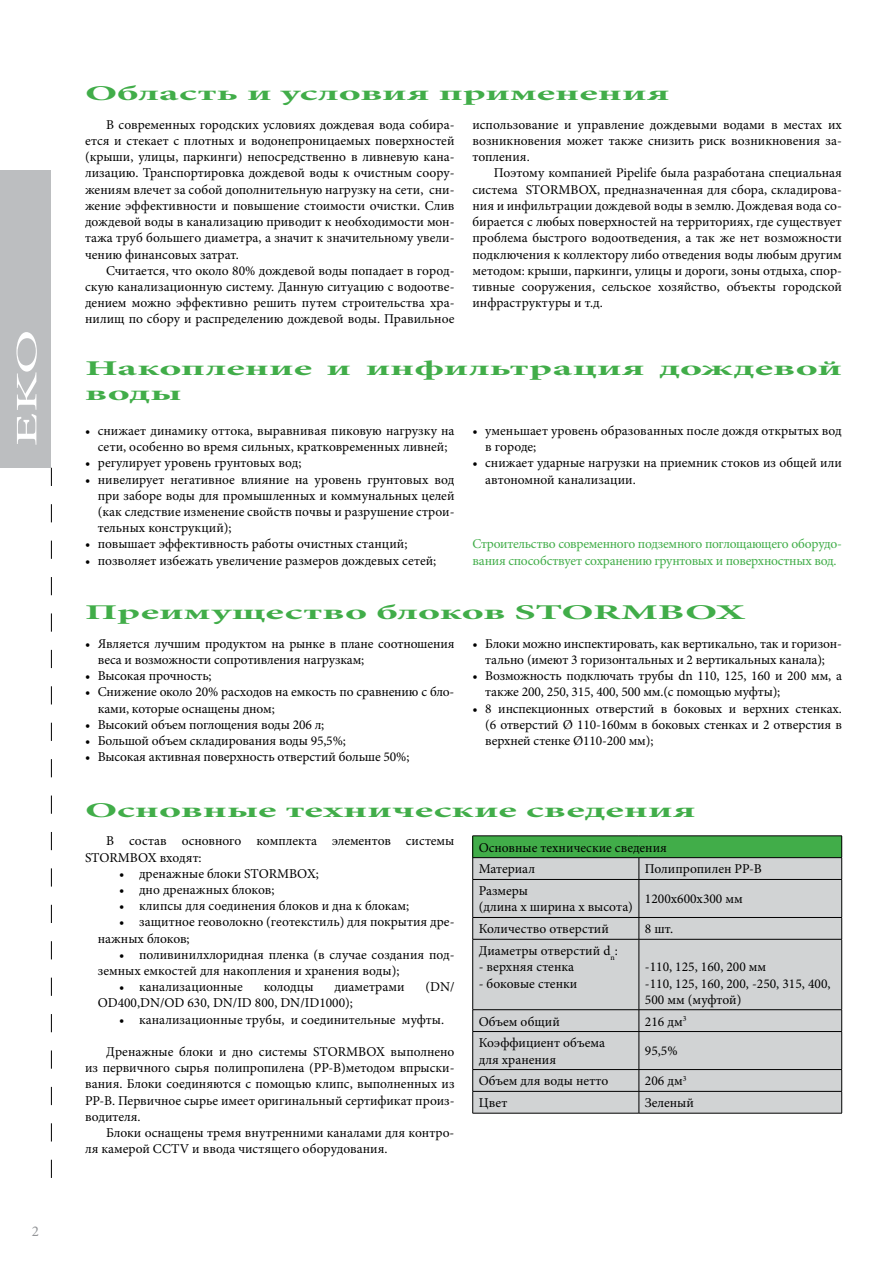
<style>
.page{position:relative;width:893px;height:1263px;background:#fff}
.page>*{position:absolute;margin:0;border:0;box-sizing:border-box;transform-origin:0 0}
.t1{font:30px "Minion Pro";color:#fff;scale:2 1}
.t2{font:700 21px/25.2px "Minion Pro";color:#41ad49;scale:2 1}
.t3{font:15px "Minion Pro";color:#939598}
.t4{font:13.5px/16.2px "Minion Pro";color:#000}
.t5{font:13.5px/16.2px "Minion Pro";letter-spacing:-.02em;color:#41ad49}
</style>
<div class="page">
<div style="left:0;top:170px;width:51px;height:298px;background:#bcbec0"></div>
<svg style="left:51px;top:468px;width:1px;height:710px"></svg>
<div style="left:473px;top:836px;width:369px;height:22px;background:#41ad49"></div>
<div style="left:473px;top:858px;width:368px;height:255px;background:#d1d3d4"></div>
<hr style="left:472px;top:835px;width:167px;height:1px;background:#000">
<hr style="left:639px;top:835px;width:203px;height:1px;background:#000">
<hr style="left:472px;top:857px;width:167px;height:1px;background:#000">
<svg style="left:472px;top:836px;width:1px;height:43px"></svg>
<hr style="left:639px;top:857px;width:203px;height:1px;background:#000">
<svg style="left:639px;top:858px;width:1px;height:21px"></svg>
<svg style="left:841px;top:836px;width:1px;height:43px"></svg>
<hr style="left:472px;top:879px;width:167px;height:1px;background:#000">
<hr style="left:472px;top:880px;width:1px;height:37px;background:#000">
<hr style="left:639px;top:879px;width:203px;height:1px;background:#000">
<hr style="left:639px;top:880px;width:1px;height:37px;background:#000">
<hr style="left:841px;top:880px;width:1px;height:37px;background:#000">
<hr style="left:472px;top:917px;width:167px;height:1px;background:#000">
<svg style="left:472px;top:918px;width:1px;height:21px"></svg>
<hr style="left:639px;top:917px;width:203px;height:1px;background:#000">
<svg style="left:639px;top:918px;width:1px;height:21px"></svg>
<svg style="left:841px;top:918px;width:1px;height:21px"></svg>
<hr style="left:472px;top:939px;width:167px;height:1px;background:#000">
<hr style="left:472px;top:939px;width:1px;height:70px;background:#000">
<hr style="left:639px;top:939px;width:203px;height:1px;background:#000">
<hr style="left:639px;top:939px;width:1px;height:70px;background:#000">
<hr style="left:841px;top:939px;width:1px;height:70px;background:#000">
<hr style="left:472px;top:1009px;width:167px;height:1px;background:#000">
<svg style="left:472px;top:1010px;width:1px;height:21px"></svg>
<hr style="left:639px;top:1009px;width:203px;height:1px;background:#000">
<svg style="left:639px;top:1010px;width:1px;height:21px"></svg>
<svg style="left:841px;top:1010px;width:1px;height:21px"></svg>
<hr style="left:472px;top:1031px;width:167px;height:1px;background:#000">
<hr style="left:472px;top:1032px;width:1px;height:37px;background:#000">
<hr style="left:639px;top:1031px;width:203px;height:1px;background:#000">
<hr style="left:639px;top:1032px;width:1px;height:37px;background:#000">
<hr style="left:841px;top:1032px;width:1px;height:37px;background:#000">
<hr style="left:472px;top:1069px;width:167px;height:1px;background:#000">
<hr style="left:639px;top:1069px;width:203px;height:1px;background:#000">
<hr style="left:472px;top:1091px;width:167px;height:1px;background:#000">
<svg style="left:472px;top:1070px;width:1px;height:43px"></svg>
<hr style="left:639px;top:1091px;width:203px;height:1px;background:#000">
<svg style="left:639px;top:1070px;width:1px;height:43px"></svg>
<svg style="left:841px;top:1070px;width:1px;height:43px"></svg>
<hr style="left:472px;top:1113px;width:167px;height:1px;background:#000">
<hr style="left:639px;top:1113px;width:203px;height:1px;background:#000">
<h1 class="t1" style="left:7px;top:446px;width:60px;rotate:-90deg">EKO</h1>
<p class="t3" style="left:32px;top:1221px;width:9px">2</p>
<h2 class="t2" style="left:85px;top:81px;width:294px">Область и условия применения</h2>
<p class="t4" style="left:85px;top:117px;width:371px;text-align:justify;text-indent:21px">В современных городских условиях дождевая вода собира&shy;ется и стекает с плотных и водонепроницаемых поверхностей (крыши, улицы, паркинги) непосредственно в ливневую кана&shy;лизацию. Транспортировка дождевой воды к очистным соору&shy;жениям влечет за собой дополнительную нагрузку на сети, сни&shy;жение эффективности и повышение стоимости очистки. Слив дождевой воды в канализацию приводит к необходимости мон&shy;тажа труб большего диаметра, а значит к значительному увели&shy;чению финансовых затрат.</p>
<p class="t4" style="left:85px;top:262px;width:371px;text-align:justify;text-indent:21px">Считается, что около 80% дождевой воды попадает в город&shy;скую канализационную систему. Данную ситуацию с водоотве&shy;дением можно эффективно решить путем строительства хра&shy;нилищ по сбору и распределению дождевой воды. Правильное</p>
<p class="t4" style="left:472px;top:117px;width:371px;text-align:justify">использование и управление дождевыми водами в местах их возникновения может также снизить риск возникновения за&shy;топления.</p>
<p class="t4" style="left:472px;top:165px;width:371px;text-align:justify;text-indent:21px">Поэтому компанией Pipelife была разработана специальная система STORMBOX, предназначенная для сбора, складирова&shy;ния и инфильтрации дождевой воды в землю. Дождевая вода со&shy;бирается с любых поверхностей на территориях, где существует проблема быстрого водоотведения, а так же нет возможности подключения к коллектору либо отведения воды любым другим методом: крыши, паркинги, улицы и дороги, зоны отдыха, спор&shy;тивные сооружения, сельское хозяйство, объекты городской инфраструктуры и т.д.</p>
<h2 class="t2" style="left:85px;top:355px;width:380px">Накопление и инфильтрация дождевой воды</h2>
<p class="t4" style="left:85px;top:423px;width:371px;text-align:center">• снижает динамику оттока, выравнивая пиковую нагрузку на сети, особенно во время сильных, кратковременных ливней;</p>
<p class="t4" style="left:85px;top:455px;width:218px">• регулирует уровень грунтовых вод;</p>
<p class="t4" style="left:98px;top:471px;width:358px;text-align:justify;text-indent:-13px">• нивелирует негативное влияние на уровень грунтовых вод при заборе воды для промышленных и коммунальных целей (как следствие изменение свойств почвы и разрушение строи&shy;тельных конструкций);</p>
<p class="t4" style="left:85px;top:536px;width:324px">• повышает эффективность работы очистных станций;</p>
<p class="t4" style="left:85px;top:552px;width:353px">• позволяет избежать увеличение размеров дождевых сетей;</p>
<p class="t4" style="left:485px;top:423px;width:358px;text-indent:-13px">• уменьшает уровень образованных после дождя открытых вод в городе;</p>
<p class="t4" style="left:485px;top:455px;width:358px;text-indent:-13px">• снижает ударные нагрузки на приемник стоков из общей или автономной канализации.</p>
<p class="t5" style="left:472px;top:536px;width:371px">Строительство современного подземного поглощающего оборудо&shy;вания способствует сохранению грунтовых и поверхностных вод.</p>
<h2 class="t2" style="left:85px;top:599px;width:331px">Преимущество блоков STORMBOX</h2>
<p class="t4" style="left:98px;top:635px;width:358px;text-indent:-13px">• Является лучшим продуктом на рынке в плане соотношения веса и возможности сопротивления нагрузкам;</p>
<p class="t4" style="left:85px;top:668px;width:128px">• Высокая прочность;</p>
<p class="t4" style="left:98px;top:684px;width:358px;text-indent:-13px">• Снижение около 20% расходов на емкость по сравнению с бло&shy;ками, которые оснащены дном;</p>
<p class="t4" style="left:85px;top:716px;width:241px">• Высокий объем поглощения воды 206 л;</p>
<p class="t4" style="left:85px;top:732px;width:262px">• Большой объем складирования воды 95,5%;</p>
<p class="t4" style="left:85px;top:749px;width:326px">• Высокая активная поверхность отверстий больше 50%;</p>
<p class="t4" style="left:472px;top:635px;width:371px;text-align:center">• Блоки можно инспектировать, как вертикально, так и горизон&shy;тально (имеют 3 горизонтальных и 2 вертикальных канала);</p>
<p class="t4" style="left:485px;top:668px;width:358px;text-indent:-13px">• Возможность подключать трубы dn 110, 125, 160 и 200 мм, а также 200, 250, 315, 400, 500 мм.(с помощью муфты);</p>
<p class="t4" style="left:485px;top:700px;width:358px;text-align:justify;text-indent:-13px">• 8 инспекционных отверстий в боковых и верхних стенках. (6 отверстий Ø 110-160мм в боковых стенках и 2 отверстия в верхней стенке Ø110-200 мм);</p>
<h2 class="t2" style="left:85px;top:797px;width:307px">Основные технические сведения</h2>
<p class="t4" style="left:85px;top:833px;width:371px;text-indent:21px">В состав основного комплекта элементов системы<br>STORMBOX входят:</p>
<p class="t4" style="left:119px;top:865px;width:201px">• дренажные блоки STORMBOX;</p>
<p class="t4" style="left:119px;top:882px;width:157px">• дно дренажных блоков;</p>
<p class="t4" style="left:119px;top:898px;width:292px">• клипсы для соединения блоков и дна к блокам;</p>
<p class="t4" style="left:98px;top:914px;width:358px;text-indent:21px">• защитное геоволокно (геотекстиль) для покрытия дре&shy;нажных блоков;</p>
<p class="t4" style="left:98px;top:946px;width:358px;text-indent:21px">• поливинилхлоридная пленка (в случае создания под&shy;земных емкостей для накопления и хранения воды);</p>
<p class="t4" style="left:119px;top:979px;width:125px">• канализационные</p>
<p class="t4" style="left:264px;top:979px;width:51px">колодцы</p>
<p class="t4" style="left:335px;top:979px;width:71px">диаметрами</p>
<p class="t4" style="left:425px;top:979px;width:30px">(DN/</p>
<p class="t4" style="left:98px;top:995px;width:257px">OD400,DN/OD 630, DN/ID 800, DN/ID1000);</p>
<p class="t4" style="left:119px;top:1011px;width:327px">• канализационные трубы, и соединительные муфты.</p>
<p class="t4" style="left:85px;top:1044px;width:371px;text-align:justify;text-indent:21px">Дренажные блоки и дно системы STORMBOX выполнено из первичного сырья полипропилена (PP-B)методом впрыски&shy;вания. Блоки соединяются с помощью клипс, выполненных из PP-B. Первичное сырье имеет оригинальный сертификат произ&shy;водителя.</p>
<p class="t4" style="left:85px;top:1125px;width:371px;text-indent:21px">Блоки оснащены тремя внутренними каналами для контро&shy;ля камерой CCTV и ввода чистящего оборудования.</p>
<p class="t4" style="left:479px;top:836px;width:190px;line-height:21.8px">Основные технические сведения<br>Материал</p>
<p class="t4" style="left:645px;top:861px;width:118px">Полипропилен PP-B</p>
<p class="t4" style="left:479px;top:883px;width:156px">Размеры<br>(длина x ширина х высота)</p>
<p class="t4" style="left:645px;top:891px;width:99px">1200x600x300 мм</p>
<p class="t4" style="left:479px;top:921px;width:132px">Количество отверстий</p>
<p class="t4" style="left:645px;top:921px;width:30px">8 шт.</p>
<p class="t4" style="left:479px;top:943px;width:141px">Диаметры отверстий d<sub>n</sub>:</p>
<p class="t4" style="left:479px;top:959px;width:97px">- верхняя стенка</p>
<p class="t4" style="left:479px;top:975px;width:100px">- боковые стенки</p>
<p class="t4" style="left:645px;top:959px;width:187px">-110, 125, 160, 200 мм<br>-110, 125, 160, 200, -250, 315, 400,<br>500 мм (муфтой)</p>
<p class="t4" style="left:479px;top:1013px;width:83px">Объем общий</p>
<p class="t4" style="left:645px;top:1013px;width:43px">216 дм<sup>3</sup></p>
<p class="t4" style="left:479px;top:1035px;width:128px">Коэффициент объема для хранения</p>
<p class="t4" style="left:645px;top:1043px;width:34px">95,5%</p>
<p class="t4" style="left:479px;top:1073px;width:131px">Объем для воды нетто</p>
<p class="t4" style="left:645px;top:1073px;width:43px">206 дм<sup>3</sup></p>
<p class="t4" style="left:479px;top:1095px;width:30px">Цвет</p>
<p class="t4" style="left:645px;top:1095px;width:51px">Зеленый</p>
</div>
